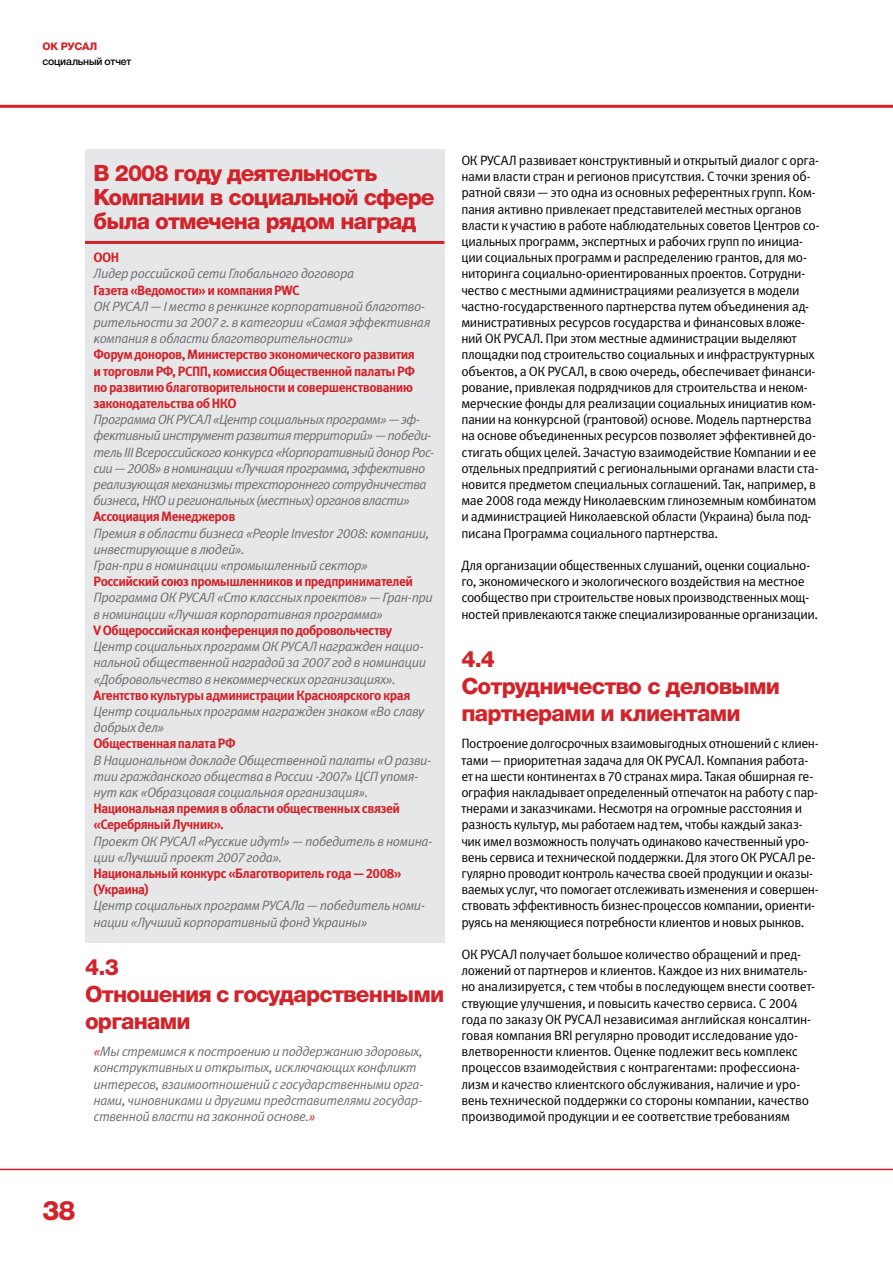
<style>
.page{position:relative;width:893px;height:1263px;background:#fff}
.page>*{position:absolute;margin:0;border:0;box-sizing:border-box;transform-origin:0 0}
.t1{font:800 27px "Helvetica Neue Cyr";color:#d2232a}
.t2{font:800 22.5px/27px "Helvetica Neue Cyr";letter-spacing:-.04em;color:#d2232a}
.t3{font:13.5px/16.2px "Meta Normal LFC";letter-spacing:-.025em;color:#000}
.t4{font:italic 13.5px/16.2px "Meta Normal LFC";letter-spacing:-.03em;color:#6d6e71}
.t5{font:13.5px/16.2px "Meta Bold LFC";letter-spacing:-.04em;color:#d2232a}
.t6{font:500 10.5px "Helvetica Neue Cyr";letter-spacing:-.015em;color:#000}
.t7{font:800 10.5px "Helvetica Neue Cyr";letter-spacing:-.03em;color:#d2232a}
.s1{color:#d2232a}
</style>
<div class="page">
<div style="left:85px;top:149px;width:359px;height:794px;background:#e6e7e8"></div>
<hr style="left:85px;top:241px;width:359px;height:3px;background:#d2232a">
<hr style="left:0;top:1169px;width:893px;height:1px;background:#d2232a">
<hr style="left:0;top:105px;width:893px;height:3px;background:#d2232a">
<p class="t7" style="left:43px;top:41px;width:56px">ОК РУСАЛ</p>
<p class="t6" style="left:43px;top:56px;width:90px">cоциальный отчет</p>
<h2 class="t2" style="left:94px;top:161px;width:343px;line-height:24px">В 2008 году деятельность<br>Компании в социальной сфере была отмечена рядом наград</h2>
<p class="t5" style="left:94px;top:249px;width:27px">ООН</p>
<p class="t4" style="left:94px;top:266px;width:262px">Лидер российской сети Глобального договора</p>
<p class="t5" style="left:94px;top:282px;width:208px">Газета «Ведомости» и компания PWC</p>
<p class="t4" style="left:94px;top:298px;width:339px">ОК РУСАЛ — I место в ренкинге корпоративной благотво&shy;рительности за 2007 г. в категории «Самая эффективная компания в области благотворительности»</p>
<p class="t5" style="left:94px;top:347px;width:323px">Форум доноров, Министерство экономического развития и торговли РФ, РСПП, комиссия Общественной палаты РФ по развитию благотворительности и совершенствованию законодательства об НКО</p>
<p class="t4" style="left:94px;top:411px;width:342px">Программа ОК РУСАЛ «Центр социальных программ» — эф&shy;фективный инструмент развития территорий» — победи&shy;тель III Всероссийского конкурса «Корпоративный донор Рос&shy;сии — 2008» в номинации «Лучшая программа, эффективно реализующая механизмы трехстороннего сотрудничества бизнеса, НКО и региональных (местных) органов власти»</p>
<p class="t5" style="left:94px;top:509px;width:143px">Ассоциация Менеджеров</p>
<p class="t4" style="left:94px;top:525px;width:338px">Премия в области бизнеса «People Investor 2008: компании, инвестирующие в людей».<br>Гран-при в номинации «промышленный сектор»</p>
<p class="t5" style="left:94px;top:573px;width:321px">Российский союз промышленников и предпринимателей</p>
<p class="t4" style="left:94px;top:590px;width:341px">Программа ОК РУСАЛ «Сто классных проектов» — Гран-при в номинации «Лучшая корпоративная программа»</p>
<p class="t5" style="left:94px;top:622px;width:300px">V Общероссийская конференция по добровольчеству</p>
<p class="t4" style="left:94px;top:638px;width:334px">Центр социальных программ ОК РУСАЛ награжден нацио&shy;нальной общественной наградой за 2007 год в номинации «Добровольчество в некоммерческих организациях».</p>
<p class="t5" style="left:94px;top:687px;width:318px">Агентство культуры администрации Красноярского края</p>
<p class="t4" style="left:94px;top:703px;width:332px">Центр социальных программ награжден знаком «Во славу добрых дел»</p>
<p class="t5" style="left:94px;top:735px;width:144px">Общественная палата РФ</p>
<p class="t4" style="left:94px;top:752px;width:340px">В Национальном докладе Общественной палаты «О разви&shy;тии гражданского общества в России -2007» ЦСП упомя&shy;нут как «Образцовая социальная организация».</p>
<p class="t5" style="left:94px;top:800px;width:308px">Национальная премия в области общественных связей «Серебряный Лучник».</p>
<p class="t4" style="left:94px;top:833px;width:341px">Проект ОК РУСАЛ «Русские идут!» — победитель в номина&shy;ции «Лучший проект 2007 года».</p>
<p class="t5" style="left:94px;top:865px;width:309px">Национальный конкурс «Благотворитель года — 2008» (Украина)</p>
<p class="t4" style="left:94px;top:897px;width:333px">Центр социальных программ РУСАЛа — победитель номи&shy;нации «Лучший корпоративный фонд Украины»</p>
<h2 class="t2" style="left:85px;top:954px;width:361px">4.3<br>Отношения с государственными органами</h2>
<p class="t4" style="left:94px;top:1043px;width:332px"><span class="s1">«</span>Мы стремимся к построению и поддержанию здоровых, конструктивных и открытых, исключающих конфликт интересов, взаимоотношений с государственными орга&shy;нами, чиновниками и другими представителями государ&shy;ственной власти на законной основе.<span class="s1">»</span></p>
<p class="t3" style="left:461px;top:152px;width:360px">ОК РУСАЛ развивает конструктивный и открытый диалог с орга&shy;нами власти стран и регионов присутствия. С точки зрения об&shy;ратной связи — это одна из основных референтных групп. Ком&shy;пания активно привлекает представителей местных органов власти к участию в работе наблюдательных советов Центров со&shy;циальных программ, экспертных и рабочих групп по инициа&shy;ции социальных программ и распределению грантов, для мо&shy;ниторинга социально-ориентированных проектов. Сотрудни&shy;чество с местными администрациями реализуется в модели частно-государственного партнерства путем объединения ад&shy;министративных ресурсов государства и финансовых вложе&shy;ний ОК РУСАЛ. При этом местные администрации выделяют площадки под строительство социальных и инфраструктурных объектов, а ОК РУСАЛ, в свою очередь, обеспечивает финанси&shy;рование, привлекая подрядчиков для строительства и неком&shy;мерческие фонды для реализации социальных инициатив ком&shy;пании на конкурсной (грантовой) основе. Модель партнерства на основе объединенных ресурсов позволяет эффективней до&shy;стигать общих целей. Зачастую взаимодействие Компании и ее отдельных предприятий с региональными органами власти ста&shy;новится предметом специальных соглашений. Так, например, в мае 2008 года между Николаевским глиноземным комбинатом и администрацией Николаевской области (Украина) была под&shy;писана Программа социального партнерства.</p>
<p class="t3" style="left:461px;top:557px;width:358px">Для организации общественных слушаний, оценки социально&shy;го, экономического и экологического воздействия на местное сообщество при строительстве новых производственных мощ&shy;ностей привлекаются также специализированные организации.</p>
<h2 class="t2" style="left:461px;top:646px;width:320px">4.4<br>Сотрудничество с деловыми партнерами и клиентами</h2>
<p class="t3" style="left:461px;top:735px;width:359px">Построение долгосрочных взаимовыгодных отношений с клиен&shy;тами — приоритетная задача для ОК РУСАЛ. Компания работа&shy;ет на шести континентах в 70 странах мира. Такая обширная ге&shy;ография накладывает определенный отпечаток на работу с пар&shy;тнерами и заказчиками. Несмотря на огромные расстояния и разность культур, мы работаем над тем, чтобы каждый заказ&shy;чик имел возможность получать одинаково качественный уро&shy;вень сервиса и технической поддержки. Для этого ОК РУСАЛ ре&shy;гулярно проводит контроль качества своей продукции и оказы&shy;ваемых услуг, что помогает отслеживать изменения и совершен&shy;ствовать эффективность бизнес-процессов компании, ориенти&shy;руясь на меняющиеся потребности клиентов и новых рынков.</p>
<p class="t3" style="left:461px;top:946px;width:355px">ОК РУСАЛ получает большое количество обращений и пред&shy;ложений от партнеров и клиентов. Каждое из них вниматель&shy;но анализируется, с тем чтобы в последующем внести соответ&shy;ствующие улучшения, и повысить качество сервиса. С 2004 года по заказу ОК РУСАЛ независимая английская консалтин&shy;говая компания BRI регулярно проводит исследование удо&shy;влетворенности клиентов. Оценке подлежит весь комплекс процессов взаимодействия с контрагентами: профессиона&shy;лизм и качество клиентского обслуживания, наличие и уро&shy;вень технической поддержки со стороны компании, качество производимой продукции и ее соответствие требованиям</p>
<h1 class="t1" style="left:43px;top:1196px;width:35px">38</h1>
</div>
